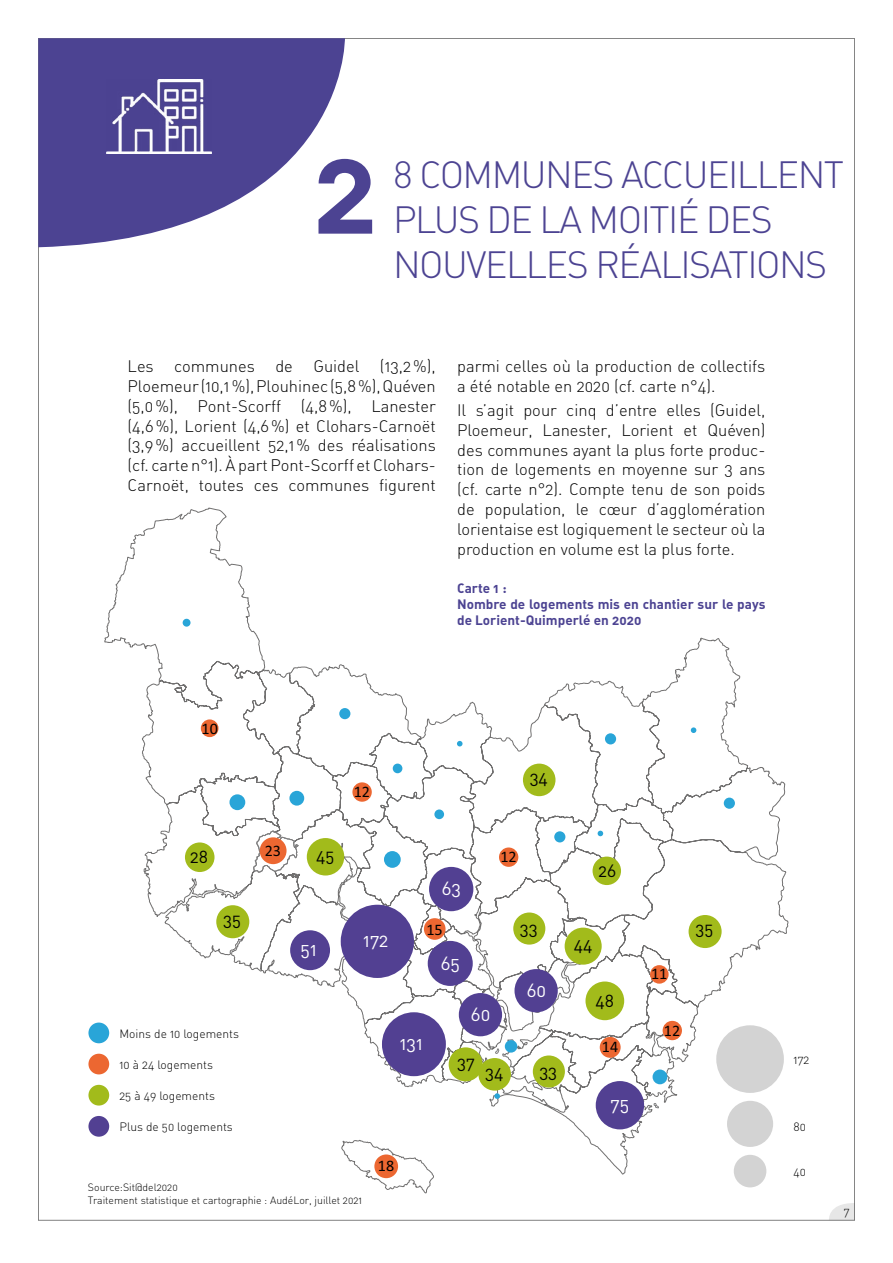
<style>
.page{position:relative;width:893px;height:1263px;background:#fff}
.page>*{position:absolute;margin:0;border:0;box-sizing:border-box;transform-origin:0 0}
.t1{font:120px "DIN Bold Alternate";color:#4c4392}
.t2{font:37.5px/45px "DIN Light Alternate";letter-spacing:-.04em;color:#4c4392}
.t3{font:18.45px "DIN Regular Alternate";color:#fff}
.t4{font:17.25px "DIN Regular Alternate";color:#010202}
.t5{font:16.5px/19.8px "DIN Light Alternate";color:#000;text-align:justify}
.t6{font:16.05px "Calibri";color:#000}
.t7{font:13.5px/16.2px "DIN Bold Alternate";color:#4c4392}
.t8{font:12px "DIN Light Alternate";color:#000}
.t9{font:10.5px/12.6px "DIN Light Alternate";color:#000}
</style>
<div class="page">
<svg style="left:829px;top:1203px;width:24px;height:15px"></svg>
<svg style="left:104px;top:508px;width:684px;height:685px"></svg>
<svg style="left:253px;top:830px;width:406px;height:279px"></svg>
<div style="left:341px;top:905px;width:73px;height:73px;background:#524092;border-radius:50%"></div>
<div style="left:382px;top:1012px;width:64px;height:64px;background:#524092;border-radius:50%"></div>
<div style="left:596px;top:1081px;width:48px;height:48px;background:#524092;border-radius:50%"></div>
<div style="left:428px;top:941px;width:45px;height:45px;background:#524092;border-radius:50%"></div>
<div style="left:429px;top:867px;width:44px;height:44px;background:#524092;border-radius:50%"></div>
<div style="left:514px;top:969px;width:44px;height:43px;background:#524092;border-radius:50%"></div>
<div style="left:459px;top:993px;width:43px;height:43px;background:#524092;border-radius:50%"></div>
<div style="left:290px;top:930px;width:40px;height:40px;background:#524092;border-radius:50%"></div>
<div style="left:585px;top:981px;width:39px;height:39px;background:#a2bb1b;border-radius:50%"></div>
<div style="left:307px;top:838px;width:37px;height:37px;background:#a2bb1b;border-radius:50%"></div>
<div style="left:565px;top:927px;width:37px;height:38px;background:#a2bb1b;border-radius:50%"></div>
<div style="left:449px;top:1047px;width:34px;height:34px;background:#a2bb1b;border-radius:50%"></div>
<div style="left:689px;top:915px;width:33px;height:33px;background:#a2bb1b;border-radius:50%"></div>
<div style="left:216px;top:905px;width:33px;height:33px;background:#a2bb1b;border-radius:50%"></div>
<div style="left:523px;top:764px;width:32px;height:32px;background:#a2bb1b;border-radius:50%"></div>
<div style="left:478px;top:1058px;width:33px;height:32px;background:#a2bb1b;border-radius:50%"></div>
<div style="left:513px;top:912px;width:32px;height:32px;background:#a2bb1b;border-radius:50%"></div>
<div style="left:533px;top:1055px;width:32px;height:32px;background:#a2bb1b;border-radius:50%"></div>
<div style="left:185px;top:842px;width:29px;height:30px;background:#a2bb1b;border-radius:50%"></div>
<div style="left:592px;top:856px;width:29px;height:29px;background:#a2bb1b;border-radius:50%"></div>
<div style="left:260px;top:837px;width:27px;height:27px;background:#ec6731;border-radius:50%"></div>
<div style="left:374px;top:1154px;width:24px;height:24px;background:#ec6731;border-radius:50%"></div>
<div style="left:424px;top:918px;width:22px;height:22px;background:#ec6731;border-radius:50%"></div>
<div style="left:600px;top:1037px;width:21px;height:21px;background:#ec6731;border-radius:50%"></div>
<div style="left:499px;top:847px;width:19px;height:20px;background:#ec6731;border-radius:50%"></div>
<div style="left:663px;top:1021px;width:19px;height:19px;background:#ec6731;border-radius:50%"></div>
<div style="left:352px;top:782px;width:20px;height:20px;background:#ec6731;border-radius:50%"></div>
<div style="left:650px;top:965px;width:19px;height:19px;background:#ec6731;border-radius:50%"></div>
<div style="left:201px;top:719px;width:17px;height:18px;background:#ec6731;border-radius:50%"></div>
<div style="left:384px;top:851px;width:17px;height:17px;background:#29a5d8;border-radius:50%"></div>
<div style="left:229px;top:794px;width:16px;height:16px;background:#29a5d8;border-radius:50%"></div>
<div style="left:289px;top:791px;width:15px;height:15px;background:#29a5d8;border-radius:50%"></div>
<div style="left:653px;top:1069px;width:14px;height:15px;background:#29a5d8;border-radius:50%"></div>
<div style="left:505px;top:1040px;width:12px;height:12px;background:#29a5d8;border-radius:50%"></div>
<div style="left:339px;top:708px;width:11px;height:11px;background:#29a5d8;border-radius:50%"></div>
<div style="left:605px;top:733px;width:11px;height:11px;background:#29a5d8;border-radius:50%"></div>
<div style="left:724px;top:798px;width:11px;height:11px;background:#29a5d8;border-radius:50%"></div>
<div style="left:554px;top:831px;width:11px;height:11px;background:#29a5d8;border-radius:50%"></div>
<div style="left:434px;top:809px;width:10px;height:10px;background:#29a5d8;border-radius:50%"></div>
<div style="left:393px;top:763px;width:9px;height:10px;background:#29a5d8;border-radius:50%"></div>
<div style="left:183px;top:619px;width:8px;height:8px;background:#29a5d8;border-radius:50%"></div>
<svg style="left:691px;top:727px;width:5px;height:6px"></svg>
<svg style="left:457px;top:741px;width:6px;height:5px"></svg>
<svg style="left:598px;top:831px;width:5px;height:5px"></svg>
<svg style="left:494px;top:1093px;width:6px;height:6px"></svg>
<div style="left:716px;top:1025px;width:68px;height:68px;background:#d3d3d3;border-radius:50%"></div>
<div style="left:727px;top:1101px;width:46px;height:46px;background:#d3d3d3;border-radius:50%"></div>
<div style="left:734px;top:1155px;width:32px;height:32px;background:#d3d3d3;border-radius:50%"></div>
<div style="left:88px;top:1022px;width:21px;height:21px;background:#29a5d8;border-radius:50%"></div>
<div style="left:88px;top:1054px;width:21px;height:20px;background:#ec6731;border-radius:50%"></div>
<div style="left:88px;top:1085px;width:21px;height:20px;background:#a2bb1b;border-radius:50%"></div>
<div style="left:88px;top:1116px;width:21px;height:21px;background:#524092;border-radius:50%"></div>
<svg style="left:38px;top:38px;width:309px;height:209px;fill:#4c4392"></svg>
<img style="left:106px;top:79px;width:106px;height:75px">
<h1 class="t1" style="left:313px;top:112px;width:67px">2</h1>
<h2 class="t2" style="left:393px;top:152px;width:452px">8 COMMUNES ACCUEILLENT<br>PLUS DE LA MOITIÉ DES<br>NOUVELLES RÉALISATIONS</h2>
<p class="t5" style="left:128px;top:356px;width:310px">Les communes de Guidel (13,2%), Ploemeur (10,1%), Plouhinec (5,8%), Quéven (5,0%), Pont-Scorff (4,8%), Lanester (4,6%), Lorient (4,6%) et Clohars-Carnoët (3,9%) accueillent 52,1% des réalisations (cf. carte n°1). À part Pont-Scorff et Clohars-Carnoët, toutes ces communes figurent</p>
<p class="t5" style="left:457px;top:356px;width:310px">parmi celles où la production de collectifs a été notable en 2020 (cf. carte n°4).</p>
<p class="t5" style="left:457px;top:400px;width:310px">Il s’agit pour cinq d’entre elles (Guidel, Ploemeur, Lanester, Lorient et Quéven) des communes ayant la plus forte produc&shy;tion de logements en moyenne sur 3 ans (cf. carte n°2). Compte tenu de son poids de population, le cœur d’agglomération lorientaise est logiquement le secteur où la production en volume est la plus forte.</p>
<p class="t7" style="left:457px;top:579px;width:310px">Carte 1 :<br>Nombre de logements mis en chantier sur le pays de Lorient-Quimperlé en 2020</p>
<p class="t6" style="left:202px;top:717px;width:18px">10</p>
<p class="t6" style="left:354px;top:780px;width:18px">12</p>
<p class="t4" style="left:530px;top:767px;width:20px">34</p>
<p class="t4" style="left:190px;top:846px;width:20px">28</p>
<p class="t4" style="left:223px;top:908px;width:19px">35</p>
<p class="t8" style="left:119px;top:1026px;width:121px">Moins de 10 logements</p>
<p class="t8" style="left:119px;top:1057px;width:95px">10 à 24 logements</p>
<p class="t8" style="left:119px;top:1088px;width:97px">25 à 49 logements</p>
<p class="t8" style="left:119px;top:1119px;width:115px">Plus de 50 logements</p>
<p class="t6" style="left:265px;top:839px;width:18px">23</p>
<p class="t4" style="left:316px;top:845px;width:20px">45</p>
<p class="t6" style="left:500px;top:846px;width:18px">12</p>
<p class="t3" style="left:301px;top:938px;width:18px">51</p>
<p class="t3" style="left:363px;top:929px;width:27px">172</p>
<p class="t3" style="left:442px;top:877px;width:21px">63</p>
<p class="t6" style="left:426px;top:919px;width:18px">15</p>
<p class="t3" style="left:441px;top:951px;width:21px">65</p>
<p class="t3" style="left:400px;top:1032px;width:25px">131</p>
<p class="t3" style="left:471px;top:1003px;width:21px">60</p>
<p class="t4" style="left:457px;top:1052px;width:19px">37</p>
<p class="t4" style="left:485px;top:1062px;width:20px">34</p>
<p class="t4" style="left:520px;top:918px;width:19px">33</p>
<p class="t3" style="left:527px;top:979px;width:21px">60</p>
<p class="t4" style="left:539px;top:1061px;width:19px">33</p>
<p class="t6" style="left:378px;top:1155px;width:18px">18</p>
<p class="t9" style="left:88px;top:1181px;width:276px">Source:Sit@del2020<br>Traitement statistique et cartographie : AudéLor, juillet 2021</p>
<p class="t4" style="left:598px;top:860px;width:19px">26</p>
<p class="t4" style="left:574px;top:934px;width:20px">44</p>
<p class="t4" style="left:595px;top:990px;width:20px">48</p>
<p class="t6" style="left:602px;top:1036px;width:18px">14</p>
<p class="t3" style="left:610px;top:1093px;width:20px">75</p>
<p class="t6" style="left:651px;top:963px;width:18px">11</p>
<p class="t4" style="left:696px;top:918px;width:19px">35</p>
<p class="t6" style="left:664px;top:1019px;width:18px">12</p>
<p class="t8" style="left:793px;top:1052px;width:17px">172</p>
<p class="t8" style="left:793px;top:1119px;width:14px">80</p>
<p class="t8" style="left:793px;top:1164px;width:14px">40</p>
<p class="t8" style="left:844px;top:1204px;width:7px">7</p>
</div>
